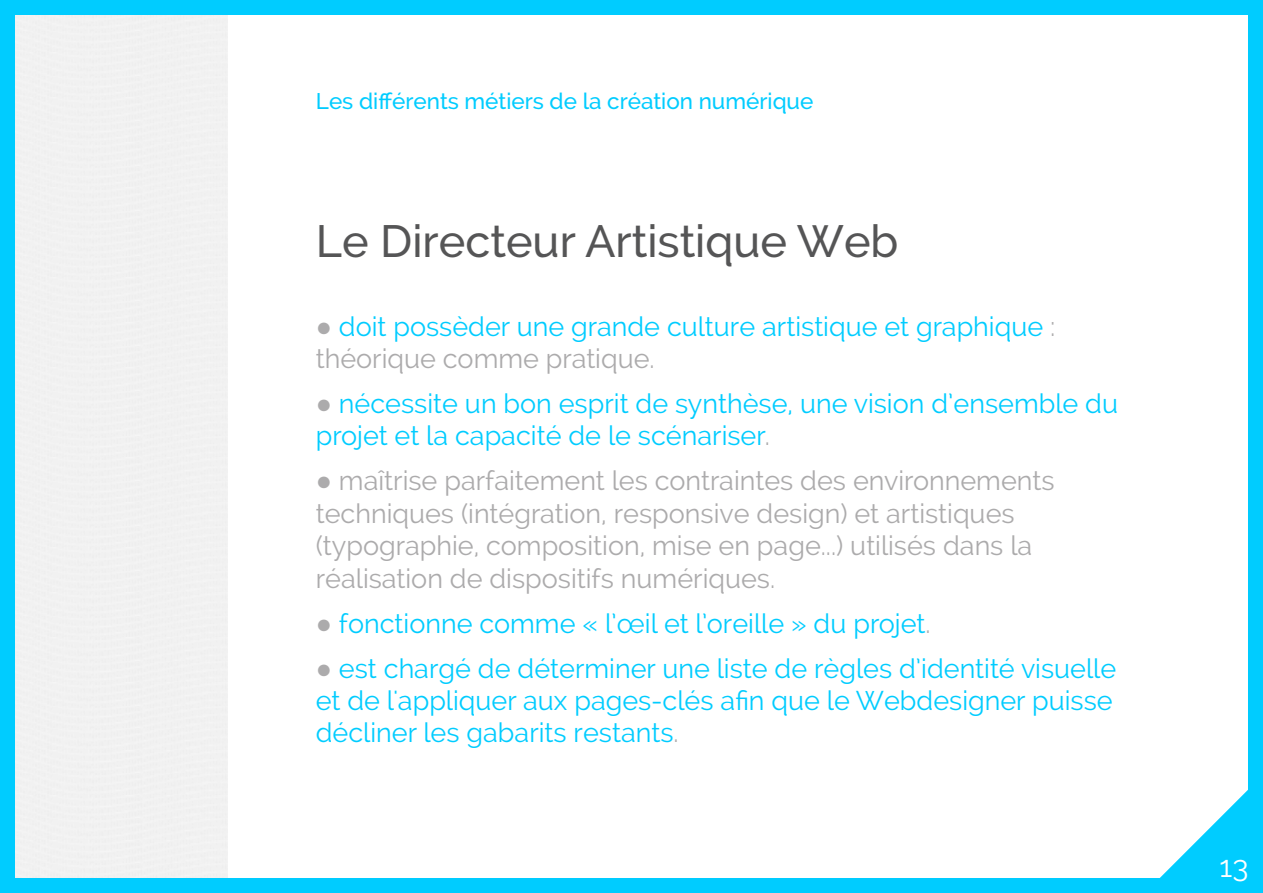
<style>
.page{position:relative;width:1263px;height:893px;background:#fff}
.page>*{position:absolute;margin:0;border:0;box-sizing:border-box;transform-origin:0 0}
.t1{font:500 45px "Raleway";color:#555556}
.t2{font:30px "Raleway";color:#fff}
.t3{font:27px/32.4px "Raleway";color:#0cf}
.t4{font:27px/32.4px "Raleway";color:#acabac}
.t5{font:500 22.5px "Raleway";color:#0cf}
.s1{font-family:"Arial";color:#acabac}
.s2{color:#acabac}
.s3{font-family:"Arial"}
</style>
<div class="page">
<div style="left:0;top:0;width:1263px;height:893px;border:15px solid #0cf"></div>
<svg style="left:1145px;top:775px;width:118px;height:118px"></svg>
<p class="t5" style="left:316px;top:88px;width:499px">Les différents métiers de la création numérique</p>
<h1 class="t1" style="left:316px;top:215px;width:584px">Le Directeur Artistique Web</h1>
<p class="t3" style="left:316px;top:310px;width:741px"><span class="s1">●</span> doit possèder une grande culture artistique et graphique <span class="s2">: théorique comme pratique.</span></p>
<p class="t3" style="left:316px;top:387px;width:804px"><span class="s1">●</span> nécessite un bon esprit de synthèse, une vision d’ensemble du projet et la capacité de le scénariser<span class="s2">.</span></p>
<p class="t4" style="left:316px;top:465px;width:740px"><span class="s3">●</span> maîtrise parfaitement les contraintes des environnements techniques (intégration, responsive design) et artistiques (typographie, composition, mise en page...) utilisés dans la réalisation de dispositifs numériques.</p>
<p class="t3" style="left:316px;top:607px;width:616px"><span class="s1">●</span> fonctionne comme « l’œil et l’oreille » du projet<span class="s2">.</span></p>
<p class="t3" style="left:316px;top:652px;width:802px"><span class="s1">●</span> est chargé de déterminer une liste de règles d’identité visuelle et de l'appliquer aux pages-clés afin que le Webdesigner puisse décliner les gabarits restants<span class="s2">.</span></p>
<p class="t2" style="left:1220px;top:849px;width:30px">13</p>
</div>
